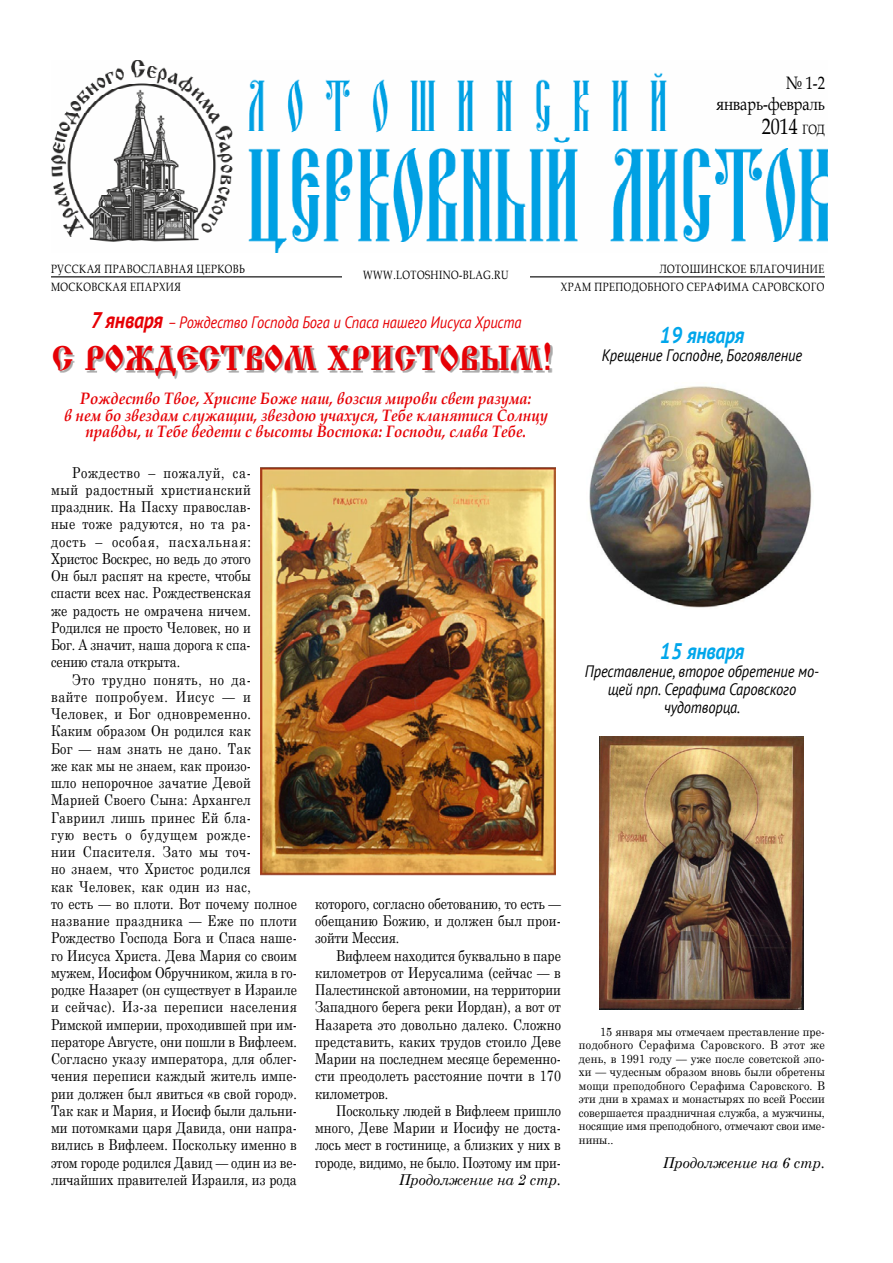
<style>
.page{position:relative;width:893px;height:1263px;background:#fff}
.page>*{position:absolute;margin:0;border:0;box-sizing:border-box;transform-origin:0 0}
.t1{font:34.5px "Izhitsa C";letter-spacing:-.005em;color:#e60005;scale:.9 1}
.t2{font:italic 700 22.5px "PT Sans";letter-spacing:-.01em;color:#00a6eb;scale:.88 1}
.t3{font:22.5px "Book Antiqua";color:#000;scale:.8 1}
.t4{font:18px/21.6px "Book Antiqua";color:#000;text-align:right;scale:.8 1}
.t5{font:italic 700 16.5px/16.5px "Book Antiqua";color:#e60005;text-align:center;scale:.9 1}
.t6{font:italic 16.5px/18px "PT Sans";letter-spacing:-.01em;color:#000;text-align:center;scale:.88 1}
.t7{font:italic 16.5px "PT Sans";letter-spacing:-.01em;color:#e60005;scale:.88 1}
.t8{font:15px/17.2px "Century Schoolbook";letter-spacing:.015em;color:#000;text-align:justify;scale:.83 1}
.t9{font:italic 15px "Century Schoolbook";color:#000;scale:.95 1}
.t10{font:12px/13.5px "Century Schoolbook";color:#000;text-align:justify;scale:.9 1}
.t11{font:12px/18px "Book Antiqua";letter-spacing:.05em;color:#000;scale:.8 1}
.s1{font-size:13.5px}
.s2{font-weight:700;font-size:22.5px}
</style>
<div class="page">
<img style="left:51px;top:60px;width:776px;height:193px">
<hr style="left:51px;top:276px;width:774px;height:1px;background:#000">
<div style="left:342px;top:271px;width:187px;height:12px;background:#fff"></div>
<div style="left:55px;top:345px;width:498px;height:35px;background:#000;opacity:.33"></div>
<img style="left:261px;top:467px;width:295px;height:409px">
<img style="left:600px;top:737px;width:204px;height:273px">
<img style="left:589px;top:386px;width:223px;height:222px">
<p class="t4" style="left:716px;top:71px;width:137px">№ 1-2<br>ЯНВАРЬ-ФЕВРАЛЬ</p>
<h2 class="t3" style="left:762px;top:111px;width:61px">2014 <span class="s1">ГОД</span></h2>
<p class="t11" style="left:51px;top:259px;width:244px">РУССКАЯ ПРАВОСЛАВНАЯ ЦЕРКОВЬ<br>МОСКОВСКАЯ ЕПАРХИЯ</p>
<p class="t11" style="left:561px;top:259px;width:331px;text-align:right">ЛОТОШИНСКОЕ БЛАГОЧИНИЕ<br>ХРАМ ПРЕПОДОБНОГО СЕРАФИМА САРОВСКОГО</p>
<p class="t11" style="left:363px;top:266px;width:183px">WWW.LOTOSHINO-BLAG.RU</p>
<p class="t7" style="left:90px;top:311px;width:491px"><span class="s2">7 января</span> – Рождество Господа Бога и Спаса нашего Иисуса Христа</p>
<h1 class="t1" style="left:52px;top:339px;width:557px">с рождеством христовым!</h1>
<p class="t5" style="left:64px;top:390px;width:539px">Рождество Твое, Христе Боже наш, возсия мирови свет разума:<br>в нем бо звездам служащии, звездою учахуся, Тебе кланятися Солнцу правды, и Тебе ведети с высоты Востока: Господи, слава Тебе.</p>
<p class="t8" style="left:51px;top:462px;width:242px;text-indent:21px">Рождество – пожалуй, са&shy;мый радостный христианский праздник. На Пасху православ&shy;ные тоже радуются, но та ра&shy;дость – особая, пасхальная:<br>Христос Воскрес, но ведь до этого Он был распят на кресте, чтобы спасти всех нас. Рождественская же радость не омрачена ничем.<br>Родился не просто Человек, но и Бог. А значит, наша дорога к спа&shy;сению стала открыта.</p>
<p class="t8" style="left:51px;top:669px;width:298px;text-align:left;text-indent:21px">Это трудно понять, но да-<br>вайте попробуем. Иисус — и<br>Человек, и Бог одновременно.<br>Каким образом Он родился как<br>Бог — нам знать не дано. Так<br>же как мы не знаем, как произо-<br>шло непорочное зачатие Девой<br>Марией Своего Сына: Архангел<br>Гавриил лишь принес Ей бла-<br>гую весть о будущем рожде-<br>нии Спасителя. Зато мы точ-<br>но знаем, что Христос родился<br>как Человек, как один из нас,<br>то есть — во плоти. Вот почему полное название праздника — Еже по плоти<br>Рождество Господа Бога и Спаса наше&shy;го Иисуса Христа. Дева Мария со своим мужем, Иосифом Обручником, жила в го&shy;родке Назарет (он существует в Израиле и сейчас). Из-за переписи населения<br>Римской империи, проходившей при им&shy;ператоре Августе, они пошли в Вифлеем.<br>Согласно указу императора, для облег&shy;чения переписи каждый житель импе&shy;рии должен был явиться «в свой город».<br>Так как и Мария, и Иосиф были дальни&shy;ми потомками царя Давида, они напра&shy;вились в Вифлеем. Поскольку именно в этом городе родился Давид — один из ве&shy;личайших правителей Израиля, из рода</p>
<p class="t8" style="left:315px;top:893px;width:298px">которого, согласно обетованию, то есть — обещанию Божию, и должен был прои&shy;зойти Мессия.</p>
<p class="t8" style="left:315px;top:945px;width:298px;text-indent:21px">Вифлеем находится буквально в паре километров от Иерусалима (cейчас — в Палестинской автономии, на территории Западного берега реки Иордан), а вот от Назарета это довольно далеко. Сложно представить, каких трудов стоило Деве Марии на последнем месяце беременно&shy;сти преодолеть расстояние почти в 170 километров.</p>
<p class="t8" style="left:315px;top:1100px;width:298px;text-indent:21px">Поскольку людей в Вифлеем пришло много, Деве Марии и Иосифу не доста&shy;лось мест в гостинице, а близких у них в городе, видимо, не было. Поэтому им при-</p>
<p class="t9" style="left:399px;top:1168px;width:172px">Продолжение на 2 стр.</p>
<h2 class="t2" style="left:659px;top:320px;width:98px">19 января</h2>
<p class="t6" style="left:602px;top:346px;width:229px">Крещение Господне, Богоявление</p>
<h2 class="t2" style="left:659px;top:636px;width:98px">15 января</h2>
<p class="t6" style="left:585px;top:662px;width:268px">Преставление, второе обретение мо&shy;щей прп. Серафима Саровского чудотворца.</p>
<p class="t10" style="left:579px;top:1024px;width:275px;text-indent:21px">15 января мы отмечаем преставление пре&shy;подобного Серафима Саровского. В этот же день, в 1991 году — уже после советской эпо&shy;хи — чудесным образом вновь были обретены мощи преподобного Серафима Саровского. В эти дни в храмах и монастырях по всей России совершается праздничная служба, а мужчины, носящие имя преподобного, отмечают свои име&shy;нины..</p>
<p class="t9" style="left:663px;top:1151px;width:172px">Продолжение на 6 стр.</p>
</div>
